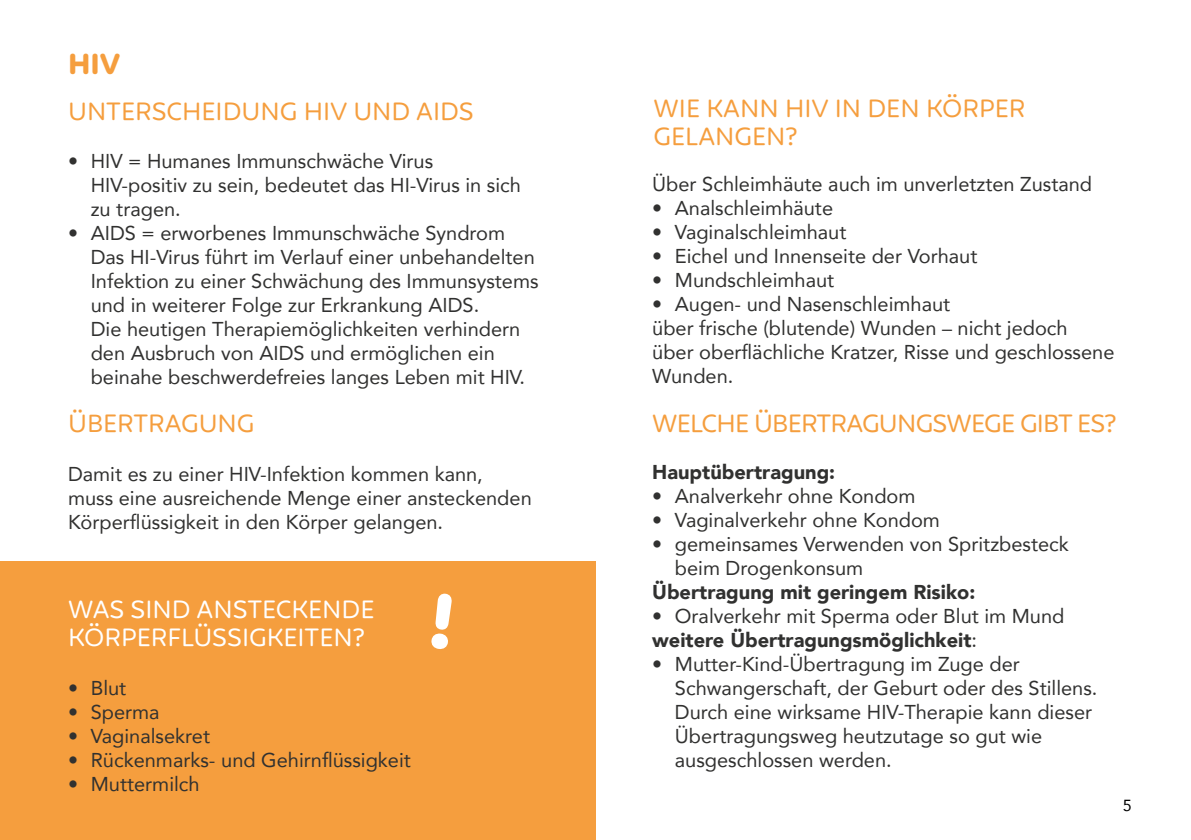
<style>
.page{position:relative;width:1191px;height:840px;background:#fff}
.page>*{position:absolute;margin:0;border:0;box-sizing:border-box;transform-origin:0 0}
.t1{font:700 28px "Mohr Rounded";color:#f59e3e}
.t2{font:24px/28px "Mohr Rounded";color:#f59e3e}
.t3{font:24px/28px "Mohr Rounded";color:#fff}
.t4{font:24px "Mohr Rounded";letter-spacing:-.03em;color:#f59e3e}
.t5{font:20px/24px "Avenir";color:#313130}
.t6{font:900 20px "Avenir";color:#313130}
.t7{font:16px "Avenir";color:#000}
.s1{font-weight:900}
</style>
<div class="page">
<div style="left:0;top:561px;width:595px;height:278px;background:#f59e3e"></div>
<svg style="left:431px;top:593px;width:21px;height:56px"></svg>
<h1 class="t1" style="left:68px;top:48px;width:54px">HIV</h1>
<p class="t2" style="left:68px;top:98px;width:407px">UNTERSCHEIDUNG HIV UND AIDS</p>
<p class="t5" style="left:91px;top:148px;width:432px;text-indent:-23px">• HIV = Humanes Immunschwäche Virus<br>HIV-positiv zu sein, bedeutet das HI-Virus in sich zu tragen.</p>
<p class="t5" style="left:91px;top:220px;width:449px;text-indent:-23px">• AIDS = erworbenes Immunschwäche Syndrom Das HI-Virus führt im Verlauf einer unbehandelten Infektion zu einer Schwächung des Immunsystems und in weiterer Folge zur Erkrankung AIDS.<br>Die heutigen Therapiemöglichkeiten verhindern den Ausbruch von AIDS und ermöglichen ein beinahe beschwerdefreies langes Leben mit HIV.</p>
<p class="t2" style="left:68px;top:410px;width:188px">ÜBERTRAGUNG</p>
<p class="t5" style="left:68px;top:460px;width:465px">Damit es zu einer HIV-Infektion kommen kann, muss eine ausreichende Menge einer ansteckenden<br>Körperflüssigkeit in den Körper gelangen.</p>
<p class="t3" style="left:68px;top:595px;width:308px">WAS SIND ANSTECKENDE<br>KÖRPERFLÜSSIGKEITEN?</p>
<p class="t5" style="left:68px;top:675px;width:60px">• Blut</p>
<p class="t5" style="left:68px;top:699px;width:93px">• Sperma</p>
<p class="t5" style="left:68px;top:723px;width:143px">• Vaginalsekret</p>
<p class="t5" style="left:68px;top:747px;width:344px">• Rückenmarks- und Gehirnflüssigkeit</p>
<p class="t5" style="left:68px;top:771px;width:133px">• Muttermilch</p>
<p class="t2" style="left:653px;top:95px;width:373px">WIE KANN HIV IN DEN KÖRPER<br>GELANGEN?</p>
<p class="t5" style="left:652px;top:171px;width:441px">Über Schleimhäute auch im unverletzten Zustand</p>
<p class="t5" style="left:652px;top:195px;width:182px">• Analschleimhäute</p>
<p class="t5" style="left:652px;top:219px;width:196px">• Vaginalschleimhaut</p>
<p class="t5" style="left:652px;top:243px;width:327px">• Eichel und Innenseite der Vorhaut</p>
<p class="t5" style="left:652px;top:267px;width:183px">• Mundschleimhaut</p>
<p class="t5" style="left:652px;top:291px;width:464px">• Augen- und Nasenschleimhaut<br>über frische (blutende) Wunden – nicht jedoch<br>über oberflächliche Kratzer, Risse und geschlossene Wunden.</p>
<p class="t4" style="left:652px;top:409px;width:466px">WELCHE ÜBERTRAGUNGSWEGE GIBT ES?</p>
<p class="t6" style="left:652px;top:454px;width:184px">Hauptübertragung:</p>
<p class="t5" style="left:652px;top:483px;width:265px">• Analverkehr ohne Kondom</p>
<p class="t5" style="left:652px;top:507px;width:289px">• Vaginalverkehr ohne Kondom</p>
<p class="t5" style="left:675px;top:531px;width:395px;text-indent:-23px">• gemeinsames Verwenden von Spritzbesteck beim Drogenkonsum</p>
<p class="t6" style="left:652px;top:574px;width:324px">Übertragung mit geringem Risiko:</p>
<p class="t5" style="left:652px;top:603px;width:414px">• Oralverkehr mit Sperma oder Blut im Mund <span class="s1">weitere Übertragungsmöglichkeit</span>:</p>
<p class="t5" style="left:675px;top:651px;width:424px;text-indent:-23px">• Mutter-Kind-Übertragung im Zuge der Schwangerschaft, der Geburt oder des Stillens.<br>Durch eine wirksame HIV-Therapie kann dieser Übertragungsweg heutzutage so gut wie ausgeschlossen werden.</p>
<p class="t7" style="left:1123px;top:791px;width:10px">5</p>
</div>
